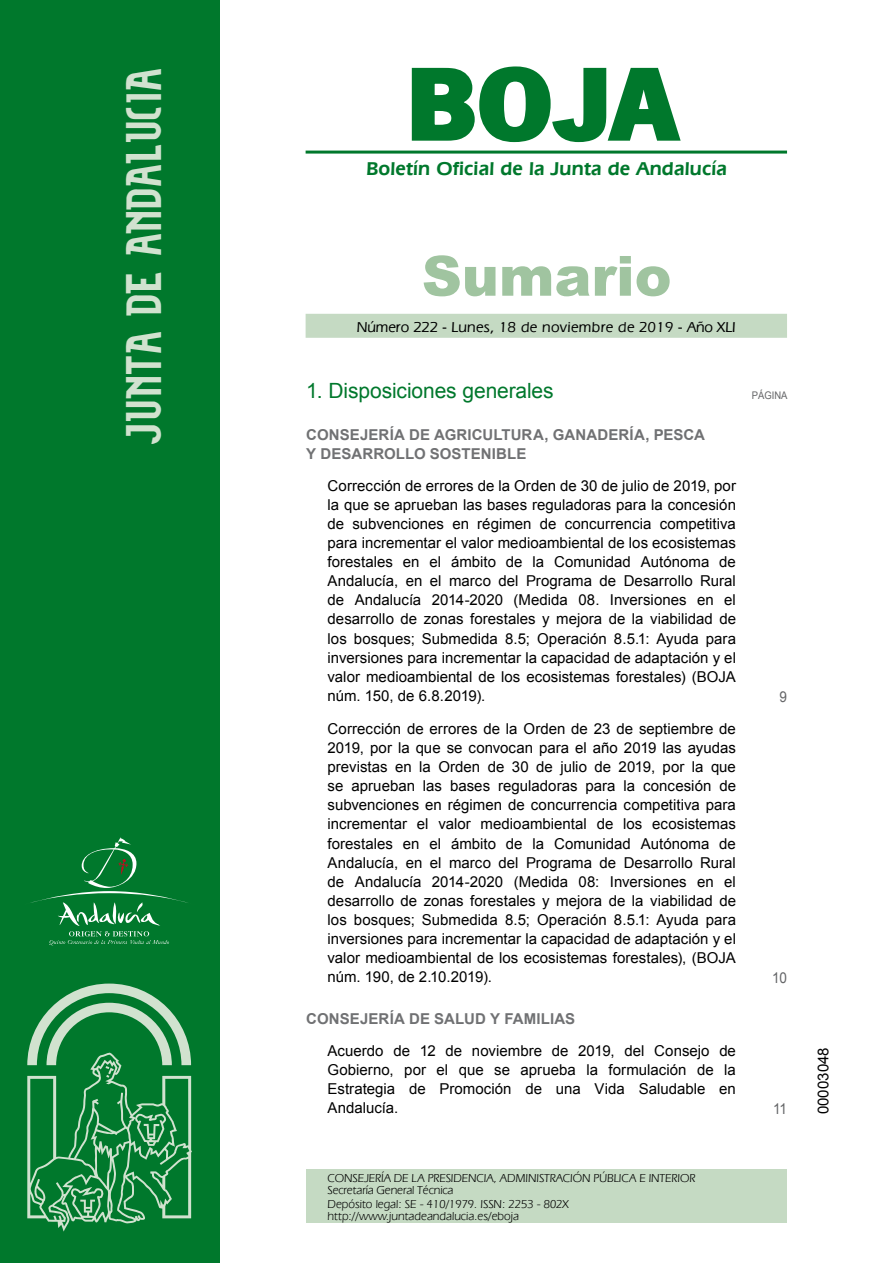
<style>
.page{position:relative;width:893px;height:1263px;background:#fff}
.page>*{position:absolute;margin:0;border:0;box-sizing:border-box;transform-origin:0 0}
.t1{font:700 105px "News Got T";color:#00782c;scale:1.14 1}
.t2{font:900 55.5px "Arial";color:#a0c4a0}
.t3{font:27px "Alfabeto Andaluz Nuevo";color:#d1e2cf}
.t4{font:21px "Arial";letter-spacing:-.005em;color:#00782c}
.t5{font:600 19.5px "Eras IT Cby BT";letter-spacing:.01em;color:#00782c}
.t6{font:15px/19px "Arial";color:#000;text-align:justify}
.t7{font:700 15px/19px "Arial";letter-spacing:.01em;color:#707173}
.t8{font:500 15px "Eras IT Cby BT";letter-spacing:.025em;color:#000}
.t9{font:15px "Arial";color:#646567;scale:.9 1}
.t10{font:12px/12px "Eras IT Cby BT";letter-spacing:-.01em;color:#000}
.t11{font:10.5px "Arial";color:#646567;scale:.9 1}
</style>
<div class="page">
<hr style="left:305px;top:151px;width:482px;height:3px;background:#00782c">
<div style="left:305px;top:314px;width:482px;height:24px;background:#c5dac3"></div>
<div style="left:0;top:0;width:219px;height:1263px;background:#00782c"></div>
<svg style="left:27px;top:984px;width:165px;height:248px"></svg>
<svg style="left:411px;top:66px;width:270px;height:77px"></svg>
<div style="left:306px;top:1169px;width:481px;height:54px;background:#c5dac3"></div>
<svg style="left:30px;top:837px;width:158px;height:108px"></svg>
<h3 class="t3" style="left:136px;top:446px;width:379px;rotate:-90deg">JUNTA DE ANDALUCIA</h3>
<h1 class="t1" style="left:405px;top:42px;width:240px">BOJA</h1>
<h3 class="t5" style="left:366px;top:157px;width:362px">Boletín Oficial de la Junta de Andalucía</h3>
<h2 class="t2" style="left:422px;top:236px;width:251px">Sumario</h2>
<p class="t8" style="left:357px;top:317px;width:380px">Número 222 - Lunes, 18 de noviembre de 2019 - Año XLI</p>
<h3 class="t4" style="left:306px;top:377px;width:249px">1. Disposiciones generales</h3>
<p class="t11" style="left:751px;top:389px;width:41px">PÁGINA</p>
<p class="t7" style="left:306px;top:425px;width:400px">CONSEJERÍA DE AGRICULTURA, GANADERÍA, PESCA<br>Y DESARROLLO SOSTENIBLE</p>
<p class="t6" style="left:327px;top:476px;width:410px">Corrección de errores de la Orden de 30 de julio de 2019, por la que se aprueban las bases reguladoras para la concesión de subvenciones en régimen de concurrencia competitiva para incrementar el valor medioambiental de los ecosistemas forestales en el ámbito de la Comunidad Autónoma de Andalucía, en el marco del Programa de Desarrollo Rural de Andalucía 2014-2020 (Medida 08. Inversiones en el desarrollo de zonas forestales y mejora de la viabilidad de los bosques; Submedida 8.5; Operación 8.5.1: Ayuda para inversiones para incrementar la capacidad de adaptación y el valor medioambiental de los ecosistemas forestales) (BOJA núm. 150, de 6.8.2019).</p>
<p class="t9" style="left:779px;top:687px;width:10px">9</p>
<p class="t6" style="left:327px;top:719px;width:410px">Corrección de errores de la Orden de 23 de septiembre de 2019, por la que se convocan para el año 2019 las ayudas previstas en la Orden de 30 de julio de 2019, por la que se aprueban las bases reguladoras para la concesión de subvenciones en régimen de concurrencia competitiva para incrementar el valor medioambiental de los ecosistemas forestales en el ámbito de la Comunidad Autónoma de Andalucía, en el marco del Programa de Desarrollo Rural de Andalucía 2014-2020 (Medida 08: Inversiones en el desarrollo de zonas forestales y mejora de la viabilidad de los bosques; Submedida 8.5; Operación 8.5.1: Ayuda para inversiones para incrementar la capacidad de adaptación y el valor medioambiental de los ecosistemas forestales), (BOJA núm. 190, de 2.10.2019).</p>
<p class="t7" style="left:306px;top:1010px;width:270px">CONSEJERÍA DE SALUD Y FAMILIAS</p>
<p class="t6" style="left:327px;top:1041px;width:410px">Acuerdo de 12 de noviembre de 2019, del Consejo de Gobierno, por el que se aprueba la formulación de la Estrategia de Promoción de una Vida Saludable en Andalucía.</p>
<p class="t10" style="left:327px;top:1171px;width:369px">CONSEJERÍA DE LA PRESIDENCIA, ADMINISTRACIÓN PÚBLICA E INTERIOR<br>Secretaría General Técnica</p>
<p class="t10" style="left:327px;top:1198px;width:243px">Depósito legal: SE - 410/1979. ISSN: 2253 - 802X http://www.juntadeandalucia.es/eboja</p>
<p class="t9" style="left:772px;top:968px;width:18px">10</p>
<p class="t9" style="left:773px;top:1099px;width:17px">11</p>
<p class="t6" style="left:814px;top:1114px;width:68px;rotate:-90deg">00003048</p>
</div>
